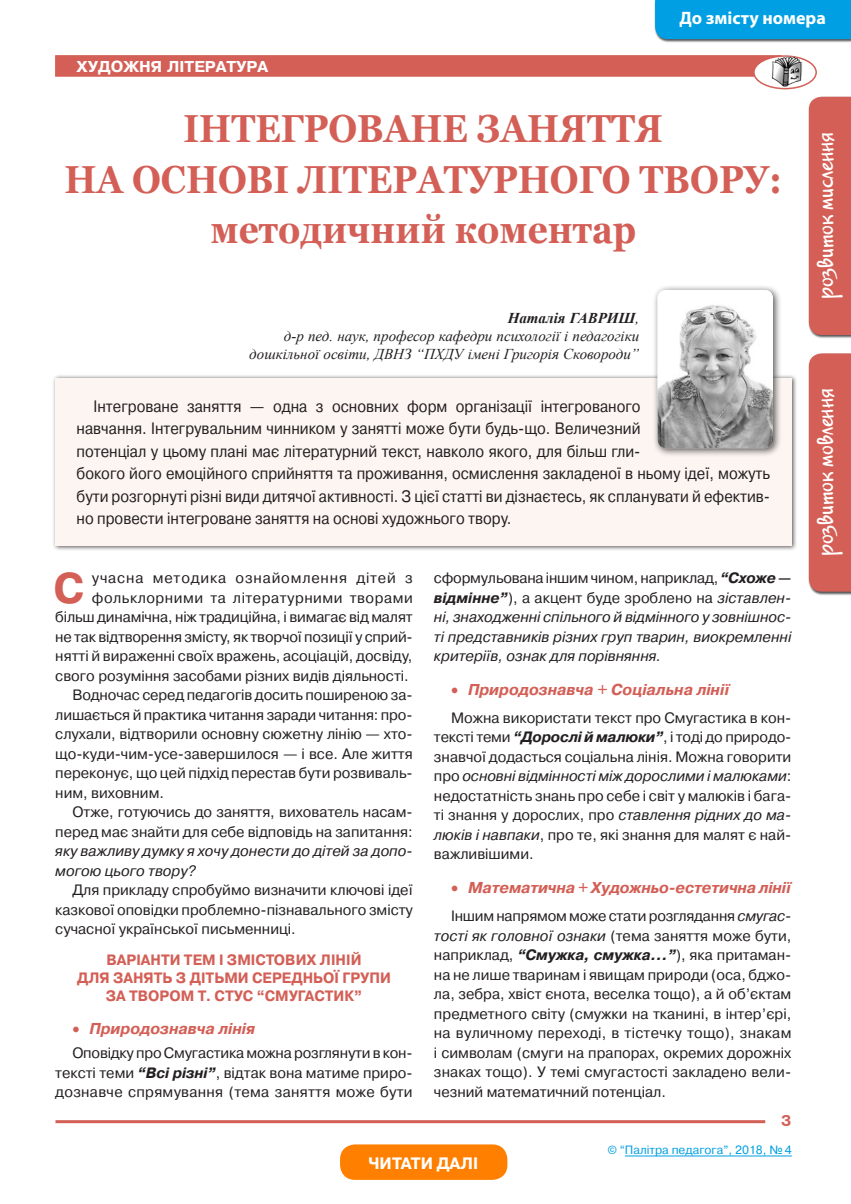
<style>
.page{position:relative;width:851px;height:1204px;background:#fff}
.page>*{position:absolute;margin:0;border:0;box-sizing:border-box;transform-origin:0 0}
.t1{font:700 42.9px "Pragmatica C";color:#d35f56}
.t2{font:700 39px/50.7px "Georgia";color:#d35f56;text-align:center;scale:.9 1}
.t3{font:700 21px "Jakob C";color:#fff}
.t4{font:700 18px "Myriad Pro";color:#fff}
.t5{font:16.5px/22.5px "Pragmatica C";color:#231f20;scale:.9 1}
.t6{font:700 16.5px "Pragmatica C";color:#fff}
.t7{font:italic 700 15.75px "Pragmatica C";color:#d35f56}
.t8{font:15px/19.5px "Pragmatica C";color:#231f20;text-align:justify}
.t9{font:italic 15px/19.5px "Pragmatica C";color:#231f20}
.t10{font:italic 15px/18px "Times New Roman";color:#231f20;text-align:right}
.t11{font:700 15px/18px "Pragmatica C";color:#d35f56;text-align:center;scale:.95 1}
.t12{font:15px "Pragmatica C";letter-spacing:.035em;color:#231f20}
.t13{font:15px "Pragmatica C";letter-spacing:.055em;color:#231f20}
.t14{font:700 15px "Ukrainian Pragmatica";color:#fff}
.t15{font:700 15px "Ukrainian Pragmatica";color:#d35f56}
.t16{font:12px "Pragmatica C";color:#009fe3}
.s1{font-weight:700}
.s2{font-weight:700;font-style:italic}
.s3{font-style:normal}
.s4{font-style:italic}
</style>
<div class="page">
<hr style="left:55px;top:1120px;width:710px;height:3px;background:#d35f56">
<div style="left:55px;top:55px;width:726px;height:22px;background:#d35f56;border:1px solid #d35f56"></div>
<svg style="left:753px;top:56px;width:63px;height:33px"></svg>
<div style="left:753px;top:55px;width:63px;height:34px;border:2px solid #d35f56;border-radius:50%"></div>
<div style="left:52px;top:374px;width:745px;height:177px;background:#231f20;opacity:.75"></div>
<div style="left:55px;top:377px;width:736px;height:168px;background:#fcf5f2"></div>
<div style="left:652px;top:285px;width:130px;height:172px;background:#231f20;opacity:.75"></div>
<img style="left:657px;top:290px;width:115px;height:158px">
<div style="left:807px;top:97px;width:43px;height:242px;background:#231f20;opacity:.75"></div>
<div style="left:808px;top:97px;width:42px;height:238px;background:#d35f56"></div>
<div style="left:807px;top:353px;width:43px;height:242px;background:#231f20;opacity:.75"></div>
<div style="left:808px;top:353px;width:42px;height:238px;background:#d35f56"></div>
<img style="left:771px;top:57px;width:31px;height:30px">
<hr style="left:624px;top:1155px;width:167px;height:1px;background:#009fe3">
<div style="left:654px;top:0;width:196px;height:43px;background:#231f20;opacity:.75"></div>
<div style="left:655px;top:0;width:195px;height:39px;background:#009fe3"></div>
<div style="left:340px;top:1144px;width:167px;height:35px;background:#ff8000;border-radius:15px"></div>
<p class="t14" style="left:77px;top:58px;width:193px">ХУДОЖНЯ ЛІТЕРАТУРА</p>
<p class="t4" style="left:679px;top:6px;width:148px">До змісту номера</p>
<h2 class="t2" style="left:64px;top:103px;width:798px">ІНТЕГРОВАНЕ ЗАНЯТТЯ<br>НА ОСНОВІ ЛІТЕРАТУРНОГО ТВОРУ: методичний коментар</h2>
<p class="t10" style="left:249px;top:308px;width:391px"><span class="s1">Наталія ГАВРИШ</span>,<br>д-р пед. наук, професор кафедри психології і педагогіки дошкільної освіти, ДВНЗ “ПХДУ імені Григорія Сковороди”</p>
<p class="t5" style="left:77px;top:395px;width:772px;text-indent:17px">Інтегроване заняття — одна з основних форм організації інтегрованого<br>навчання. Інтегрувальним чинником у занятті може бути будь-що. Величезний<br>потенціал у цьому плані має літературний текст, навколо якого, для більш гли-<br>бокого його емоційного сприйняття та проживання, осмислення закладеної в ньому ідеї, можуть бути розгорнуті різні види дитячої активності. З цієї статті ви дізнаєтесь, як спланувати й ефектив&shy;но провести інтегроване заняття на основі художнього твору.</p>
<h1 class="t1" style="left:54px;top:564px;width:32px">С</h1>
<p class="t13" style="left:92px;top:569px;width:322px">учасна методика ознайомлення дітей з</p>
<p class="t12" style="left:92px;top:589px;width:322px">фольклорними та літературними творами</p>
<p class="t8" style="left:55px;top:607px;width:359px">більш динамічна, ніж традиційна, і вимагає від малят</p>
<p class="t8" style="left:55px;top:627px;width:359px">не так відтворення змісту, як творчої позиції у сприй-</p>
<p class="t8" style="left:55px;top:646px;width:358px">нятті й вираженні своїх вражень, асоціацій, досвіду,</p>
<p class="t8" style="left:55px;top:666px;width:355px">свого розуміння засобами різних видів діяльності.</p>
<p class="t8" style="left:72px;top:685px;width:342px">Водночас серед педагогів досить поширеною за-</p>
<p class="t8" style="left:55px;top:705px;width:359px">лишається й практика читання заради читання: про-</p>
<p class="t8" style="left:55px;top:724px;width:359px">слухали, відтворили основну сюжетну лінію — хто-</p>
<p class="t8" style="left:55px;top:744px;width:359px">що-куди-чим-усе-завершилося — і все. Але життя</p>
<p class="t8" style="left:55px;top:763px;width:359px">переконує, що цей підхід перестав бути розвиваль-</p>
<p class="t8" style="left:55px;top:783px;width:110px">ним, виховним.</p>
<p class="t8" style="left:72px;top:802px;width:342px">Отже, готуючись до заняття, вихователь насам-</p>
<p class="t8" style="left:55px;top:822px;width:359px">перед має знайти для себе відповідь на запитання:</p>
<p class="t9" style="left:55px;top:841px;width:359px">яку важливу думку я хочу донести до дітей за допо&shy;могою цього твору?</p>
<p class="t8" style="left:55px;top:880px;width:359px;text-indent:17px">Для прикладу спробуймо визначити ключові ідеї казкової оповідки проблемно-пізнавального змісту сучасної української письменниці.</p>
<p class="t11" style="left:77px;top:951px;width:332px">ВАРІАНТИ ТЕМ І ЗМІСТОВИХ ЛІНІЙ<br>ДЛЯ ЗАНЯТЬ З ДІТЬМИ СЕРЕДНЬОЇ ГРУПИ<br>ЗА ТВОРОМ Т. СТУС “СМУГАСТИК”</p>
<p class="t7" style="left:72px;top:1020px;width:184px">• Природознавча лінія</p>
<p class="t8" style="left:55px;top:1043px;width:359px;text-indent:17px">Оповідку про Смугастика можна розглянути в кон&shy;тексті теми <span class="s2">“Всі різні”</span>, відтак вона матиме приро&shy;дознавче спрямування (тема заняття може бути</p>
<p class="t9" style="left:434px;top:568px;width:359px;text-align:justify"><span class="s3">сформульована іншим чином, наприклад,</span> <span class="s1">“Схоже — відмінне”</span><span class="s3">), а акцент буде зроблено на</span> зіставлен&shy;ні, знаходженні спільного й відмінного у зовнішнос&shy;ті представників різних груп тварин, виокремленні критеріїв, ознак для порівняння.</p>
<p class="t7" style="left:451px;top:680px;width:280px">• Природознавча + Соціальна лінії</p>
<p class="t8" style="left:434px;top:707px;width:359px;text-indent:17px">Можна використати текст про Смугастика в кон&shy;тексті теми <span class="s2">“Дорослі й малюки”</span>, і тоді до природо&shy;знавчої додасться соціальна лінія. Можна говорити про <span class="s4">основні відмінності між дорослими і малюками</span>: недостатність знань про себе і світ у малюків і бага&shy;ті знання у дорослих, про <span class="s4">ставлення рідних до ма&shy;люків і навпаки</span>, про те, які знання для малят є най&shy;важливішими.</p>
<p class="t7" style="left:451px;top:879px;width:342px">• Математична + Художньо-естетична лінії</p>
<p class="t8" style="left:434px;top:906px;width:359px;text-indent:17px">Іншим напрямом може стати розглядання <span class="s4">смугас&shy;тості як головної ознаки</span> (тема заняття може бути, наприклад, <span class="s2">“Смужка, смужка...”</span>), яка притаман&shy;на не лише тваринам і явищам природи (оса, бджо&shy;ла, зебра, хвіст єнота, веселка тощо), а й об’єктам предметного світу (смужки на тканині, в інтер’єрі, на вуличному переході, в тістечку тощо), знакам і символам (смуги на прапорах, окремих дорожніх знаках тощо). У темі смугастості закладено вели&shy;чезний математичний потенціал.</p>
<p class="t15" style="left:781px;top:1112px;width:12px">3</p>
<p class="t6" style="left:368px;top:1153px;width:111px">ЧИТАТИ ДАЛІ</p>
<p class="t16" style="left:607px;top:1142px;width:186px">© “Палітра педагога”, 2018, № 4</p>
<h3 class="t3" style="left:809px;top:299px;width:168px;rotate:-90deg">розвиток мислення</h3>
<h3 class="t3" style="left:809px;top:556px;width:169px;rotate:-90deg">розвиток мовлення</h3>
</div>
